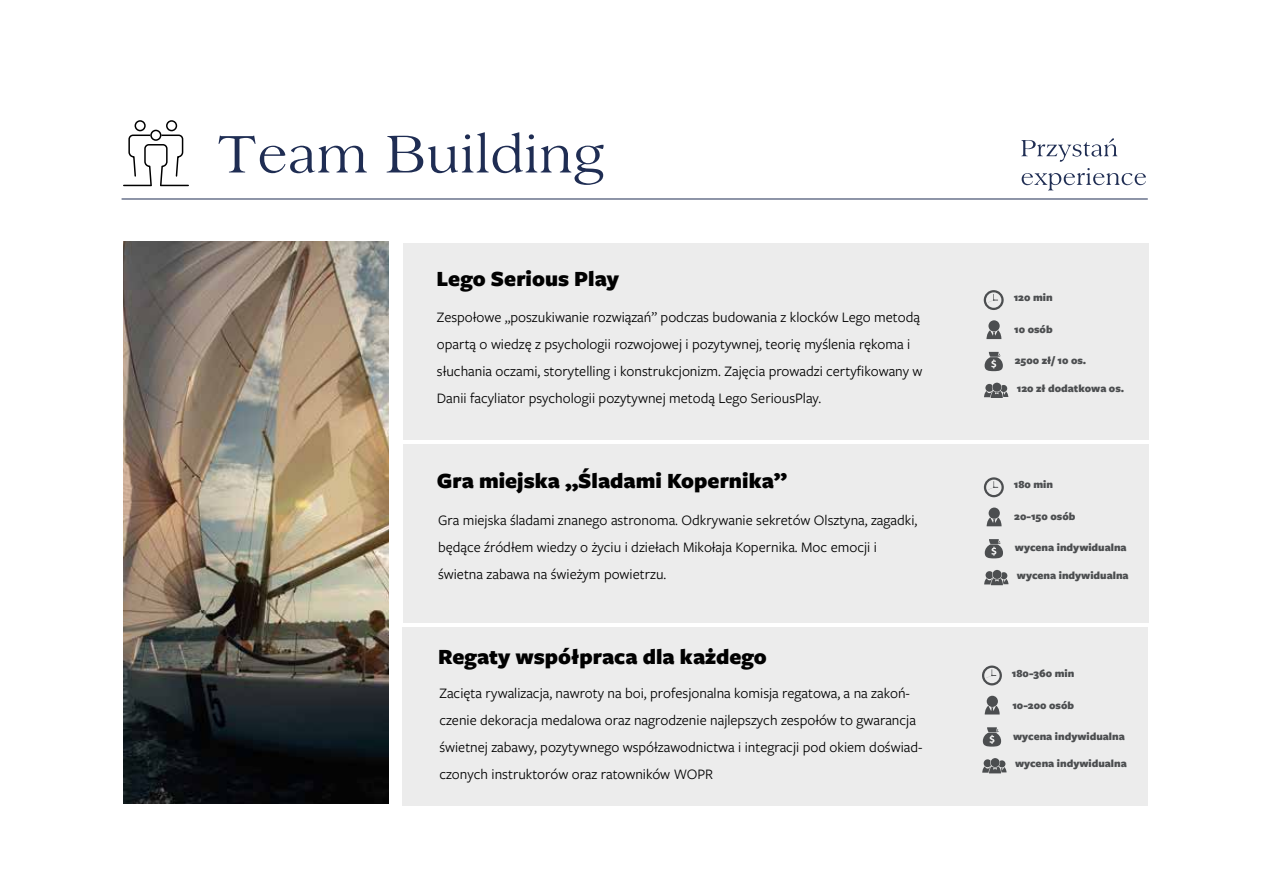
<style>
.page{position:relative;width:1263px;height:893px;background:#fff}
.page>*{position:absolute;margin:0;border:0;box-sizing:border-box;transform-origin:0 0}
.t1{font:900 22.5px "Freight Sans Pro";color:#010101}
.t2{font:15px/27px "Freight Sans Pro";color:#010101}
.t3{font:900 11.25px "Freight Sans Pro";color:#4c4e50}
</style>
<div class="page">
<div style="left:402px;top:627px;width:746px;height:178px;background:#ececec"></div>
<div style="left:403px;top:243px;width:745px;height:197px;background:#ececec"></div>
<div style="left:403px;top:444px;width:745px;height:178px;background:#ececec"></div>
<svg style="left:1021px;top:138px;width:96px;height:24px"></svg>
<svg style="left:1022px;top:168px;width:124px;height:22px"></svg>
<svg style="left:218px;top:136px;width:149px;height:37px"></svg>
<svg style="left:386px;top:132px;width:217px;height:53px"></svg>
<hr style="left:122px;top:199px;width:1026px;height:1px;background:#1f2d53">
<div style="left:166px;top:120px;width:11px;height:11px;border:2px solid #000;border-radius:50%"></div>
<div style="left:135px;top:120px;width:11px;height:11px;border:2px solid #000;border-radius:50%"></div>
<div style="left:150px;top:130px;width:11px;height:11px;border:2px solid #000;border-radius:50%"></div>
<svg style="left:124px;top:134px;width:64px;height:53px"></svg>
<svg style="left:984px;top:352px;width:19px;height:19px"></svg>
<svg style="left:986px;top:330px;width:15px;height:9px"></svg>
<div style="left:988px;top:320px;width:12px;height:12px;background:#4c4e50;border-radius:50%"></div>
<svg style="left:984px;top:290px;width:20px;height:20px"></svg>
<svg style="left:984px;top:383px;width:24px;height:15px"></svg>
<svg style="left:985px;top:539px;width:18px;height:19px"></svg>
<svg style="left:986px;top:518px;width:15px;height:8px"></svg>
<div style="left:989px;top:508px;width:11px;height:11px;background:#4c4e50;border-radius:50%"></div>
<svg style="left:984px;top:477px;width:20px;height:20px"></svg>
<svg style="left:984px;top:570px;width:24px;height:15px"></svg>
<svg style="left:983px;top:727px;width:18px;height:20px"></svg>
<svg style="left:985px;top:706px;width:15px;height:8px"></svg>
<div style="left:987px;top:696px;width:11px;height:11px;background:#4c4e50;border-radius:50%"></div>
<svg style="left:982px;top:665px;width:20px;height:20px"></svg>
<svg style="left:982px;top:758px;width:24px;height:15px"></svg>
<img style="left:123px;top:242px;width:265px;height:562px">
<h1 class="t1" style="left:436px;top:263px;width:184px">Lego Serious Play</h1>
<p class="t2" style="left:437px;top:303px;width:487px">Zespołowe „poszukiwanie rozwiązań” podczas budowania z klocków Lego metodą opartą o wiedzę z psychologii rozwojowej i pozytywnej, teorię myślenia rękoma i słuchania oczami, storytelling i konstrukcjonizm. Zajęcia prowadzi certyfikowany w Danii facyliator psychologii pozytywnej metodą Lego SeriousPlay.</p>
<h1 class="t1" style="left:437px;top:465px;width:352px">Gra miejska „Śladami Kopernika”</h1>
<p class="t2" style="left:438px;top:505px;width:481px">Gra miejska śladami znanego astronoma. Odkrywanie sekretów Olsztyna, zagadki, będące źródłem wiedzy o życiu i dziełach Mikołaja Kopernika. Moc emocji i świetna zabawa na świeżym powietrzu.</p>
<h1 class="t1" style="left:438px;top:641px;width:330px">Regaty współpraca dla każdego</h1>
<p class="t2" style="left:439px;top:678px;width:485px">Zacięta rywalizacja, nawroty na boi, profesjonalna komisja regatowa, a na zakoń&shy;czenie dekoracja medalowa oraz nagrodzenie najlepszych zespołów to gwarancja świetnej zabawy, pozytywnego współzawodnictwa i integracji pod okiem doświad&shy;czonych instruktorów oraz ratowników WOPR</p>
<p class="t3" style="left:1014px;top:290px;width:40px">120 min</p>
<p class="t3" style="left:1014px;top:322px;width:40px">10 osób</p>
<p class="t3" style="left:1015px;top:353px;width:73px">2500 zł/ 10 os.</p>
<p class="t3" style="left:1017px;top:380px;width:109px">120 zł dodatkowa os.</p>
<p class="t3" style="left:1014px;top:477px;width:41px">180 min</p>
<p class="t3" style="left:1014px;top:509px;width:63px">20-150 osób</p>
<p class="t3" style="left:1015px;top:540px;width:113px">wycena indywidualna</p>
<p class="t3" style="left:1017px;top:567px;width:113px">wycena indywidualna</p>
<p class="t3" style="left:1012px;top:665px;width:64px">180-360 min</p>
<p class="t3" style="left:1012px;top:697px;width:63px">10-200 osób</p>
<p class="t3" style="left:1013px;top:728px;width:113px">wycena indywidualna</p>
<p class="t3" style="left:1015px;top:756px;width:113px">wycena indywidualna</p>
</div>
